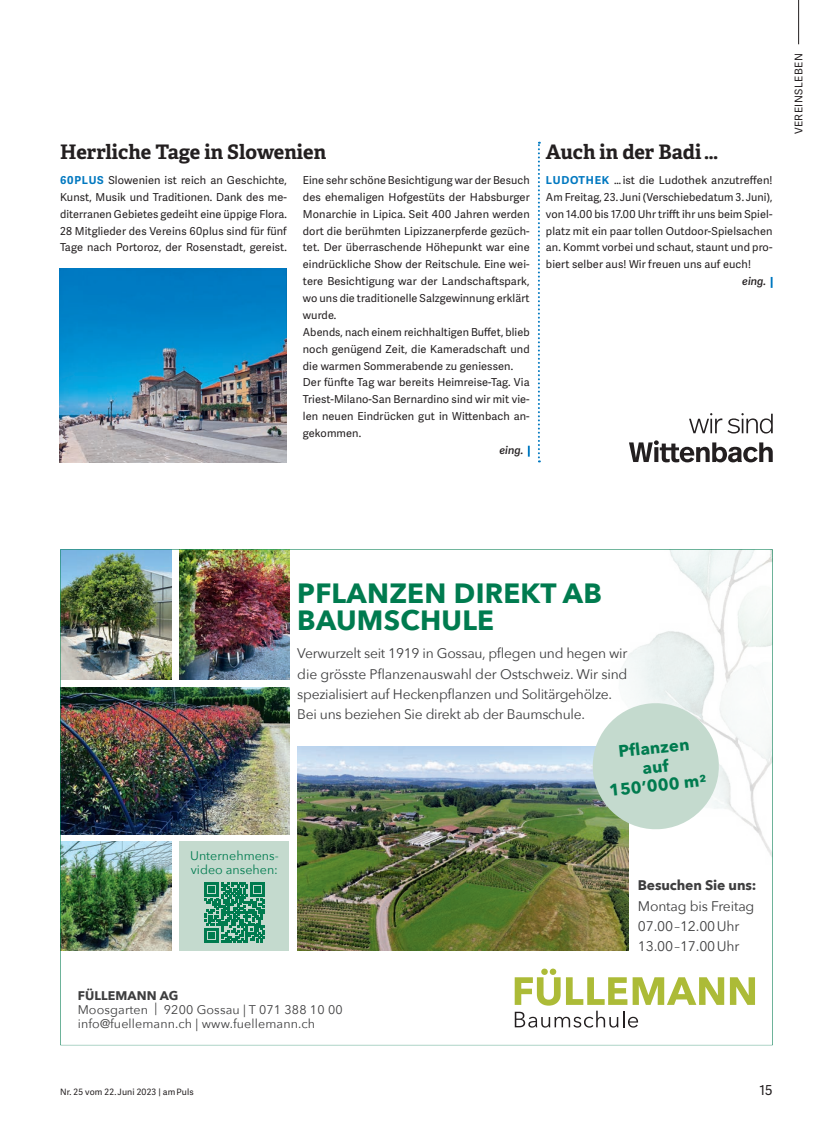
<style>
.page{position:relative;width:833px;height:1134px;background:#fff}
.page>*{position:absolute;margin:0;border:0;box-sizing:border-box;transform-origin:0 0}
.t1{font:700 27.75px/26.9px "Avenir Next";letter-spacing:.01em;color:#007b4f}
.t2{font:700 20px "Adelle";color:#231f20}
.t3{font:700 16.62px/18.9px "Avenir Next";color:#007b4f;text-align:center}
.t4{font:13.88px/20.1px "Avenir Next";letter-spacing:-.02em;color:#3e3e3f}
.t5{font:700 13.88px "Avenir Next";letter-spacing:-.01em;color:#3e3e3f}
.t6{font:13.75px "Adelle Sans";color:#231f20}
.t7{font:12.5px/13.9px "Avenir Next";letter-spacing:.01em;color:#3e3e3f}
.t8{font:12.5px/13.9px "Avenir Next";color:#007b4f}
.t9{font:700 12.5px "Avenir Next";letter-spacing:.01em;color:#3e3e3f}
.t10{font:11px/16.9px "Adelle Sans";letter-spacing:.01em;color:#231f20;text-align:justify}
.t11{font:italic 600 11px "Adelle Sans";letter-spacing:.005em;color:#231f20}
.t12{font:10.62px "Adelle Sans";letter-spacing:.05em;color:#231f20}
.t13{font:8.75px "Adelle Sans";letter-spacing:.01em;color:#231f20}
.s1{font-weight:700;color:#0078c0}
</style>
<div class="page">
<hr style="left:798px;top:0;width:1px;height:44px;background:#231f20">
<svg style="left:528px;top:446px;width:2px;height:11px"></svg>
<img style="left:60px;top:549px;width:712px;height:496px">
<hr style="left:180px;top:550px;width:109px;height:1px;background:#00a96c">
<hr style="left:180px;top:549px;width:109px;height:1px;background:#00a96c">
<hr style="left:61px;top:842px;width:1px;height:109px;background:#008151">
<hr style="left:60px;top:842px;width:1px;height:109px;background:#008151">
<img style="left:60px;top:549px;width:112px;height:130px">
<svg style="left:770px;top:277px;width:2px;height:11px"></svg>
<svg style="left:538px;top:142px;width:2px;height:320px"></svg>
<svg style="left:629px;top:440px;width:143px;height:22px"></svg>
<svg style="left:689px;top:413px;width:83px;height:20px"></svg>
<img style="left:60px;top:268px;width:227px;height:194px">
<h2 class="t2" style="left:60px;top:139px;width:268px">Herrliche Tage in Slowenien</h2>
<p class="t10" style="left:60px;top:172px;width:228px"><span class="s1">60PLUS</span> Slowenien ist reich an Geschichte, Kunst, Musik und Traditionen. Dank des me&shy;diterranen Gebietes gedeiht eine üppige Flora.<br>28 Mitglieder des Vereins 60plus sind für fünf Tage nach Portoroz, der Rosenstadt, gereist.</p>
<p class="t10" style="left:303px;top:172px;width:228px;text-align:left">Eine sehr schöne Besichtigung war der Besuch des ehemaligen Hofgestüts der Habsburger Monarchie in Lipica. Seit 400 Jahren werden dort die berühmten Lipizzanerpferde gezüch&shy;tet. Der überraschende Höhepunkt war eine eindrückliche Show der Reitschule. Eine wei&shy;tere Besichtigung war der Landschaftspark, wo uns die traditionelle Salzgewinnung erklärt wurde.<br>Abends, nach einem reichhaltigen Buffet, blieb noch genügend Zeit, die Kameradschaft und die warmen Sommerabende zu geniessen.<br>Der fünfte Tag war bereits Heimreise-Tag. Via Triest-Milano-San Bernardino sind wir mit vie&shy;len neuen Eindrücken gut in Wittenbach an&shy;gekommen.</p>
<p class="t11" style="left:499px;top:444px;width:26px">eing.</p>
<h2 class="t2" style="left:546px;top:139px;width:174px">Auch in der Badi …</h2>
<p class="t10" style="left:546px;top:172px;width:228px"><span class="s1">LUDOTHEK</span> … ist die Ludothek anzutreffen!<br>Am Freitag, 23. Juni (Verschiebedatum 3. Juni), von 14.00 bis 17.00 Uhr trifft ihr uns beim Spiel&shy;platz mit ein paar tollen Outdoor-Spielsachen an. Kommt vorbei und schaut, staunt und pro&shy;biert selber aus! Wir freuen uns auf euch!</p>
<p class="t11" style="left:742px;top:275px;width:26px">eing.</p>
<p class="t12" style="left:792px;top:134px;width:83px;rotate:-90deg">VEREINSLEBEN</p>
<h1 class="t1" style="left:297px;top:580px;width:306px">PFLANZEN DIREKT AB<br>BAUMSCHULE</h1>
<p class="t4" style="left:297px;top:643px;width:332px">Verwurzelt seit 1919 in Gossau, pflegen und hegen wir die grösste Pflanzenauswahl der Ostschweiz. Wir sind spezialisiert auf Heckenpflanzen und Solitärgehölze.<br>Bei uns beziehen Sie direkt ab der Baumschule.</p>
<p class="t8" style="left:190px;top:848px;width:90px">Unternehmens&shy;video ansehen:</p>
<p class="t9" style="left:78px;top:985px;width:102px">FÜLLEMANN AG</p>
<p class="t7" style="left:78px;top:1002px;width:266px">Moosgarten | 9200 Gossau | T 071 388 10 00 info@fuellemann.ch | www.fuellemann.ch</p>
<h3 class="t3" style="left:604px;top:743px;width:99px;rotate:-6deg">Pflanzen auf<br>150’000 m²</h3>
<p class="t5" style="left:638px;top:873px;width:120px">Besuchen Sie uns:</p>
<p class="t4" style="left:638px;top:895px;width:118px">Montag bis Freitag<br>07.00 –12.00 Uhr<br>13.00 –17.00 Uhr</p>
<p class="t13" style="left:60px;top:1087px;width:135px">Nr. 25 vom 22. Juni 2023 | am Puls</p>
<p class="t6" style="left:759px;top:1082px;width:15px">15</p>
</div>
